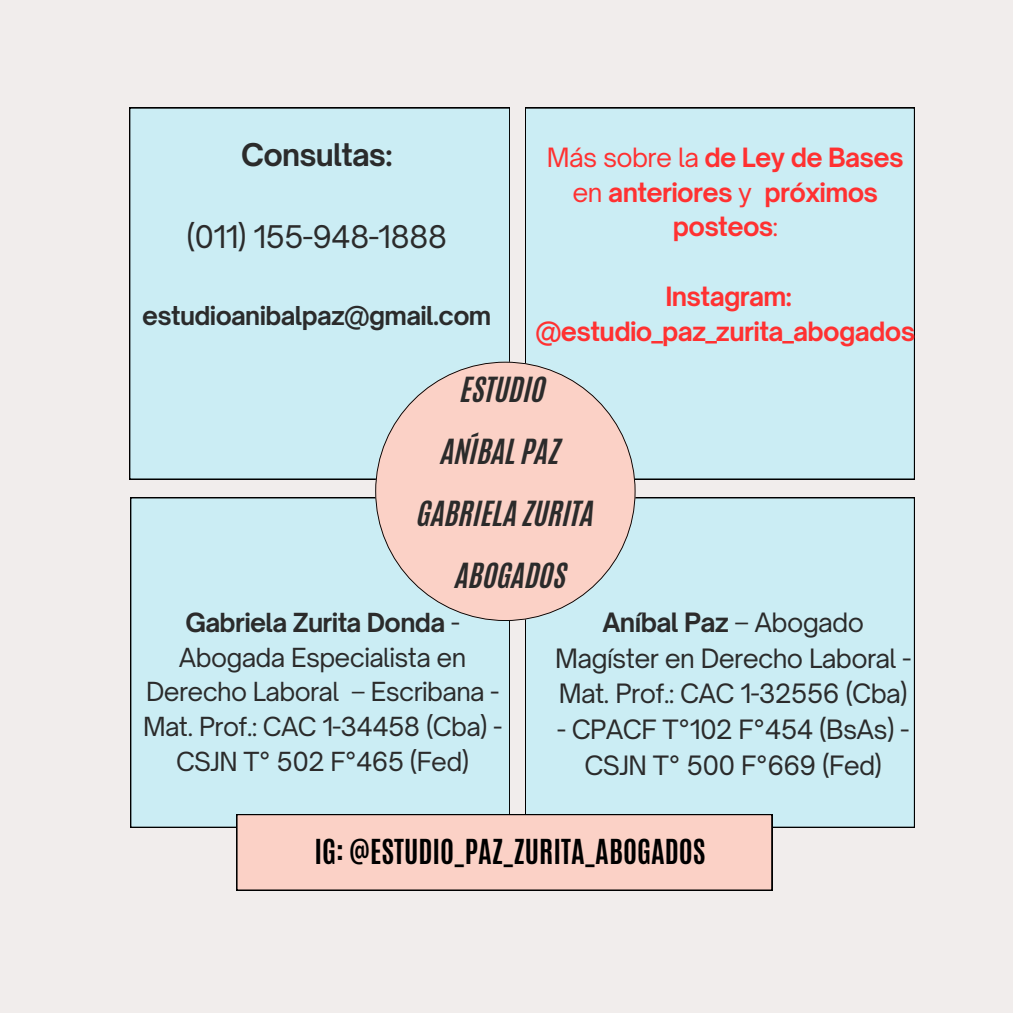
<style>
.page{position:relative;width:1013px;height:1013px;background:#fff}
.page>*{position:absolute;margin:0;border:0;box-sizing:border-box;transform-origin:0 0}
.t1{font:29.88px "Open Sauce One";letter-spacing:-.025em;color:#2b2b2b}
.t2{font:700 29.88px "Open Sauce One";letter-spacing:-.025em;color:#2b2b2b}
.t3{font:28.88px "CA Generated";color:#2b2b2b}
.t4{font:700 28.75px "Antonio";color:#000}
.t5{font:25.5px/35.6px "Open Sauce One";letter-spacing:-.025em;color:#2b2b2b;text-align:center}
.t6{font:700 25.38px/34.8px "Open Sauce One";letter-spacing:-.025em;color:#ff3131;text-align:center}
.t7{font:25.12px/34.8px "Open Sauce One";letter-spacing:-.025em;color:#2b2b2b;text-align:center}
.t8{font:700 24.88px "Open Sauce One";letter-spacing:-.025em;color:#2b2b2b}
.s1{font-weight:400}
.s2{font-weight:700}
</style>
<div class="page">
<div style="left:0;top:0;width:1012px;height:1012px;background:#f1edec"></div>
<div style="left:130px;top:497px;width:380px;height:330px;background:#cbedf4"></div>
<div style="left:525px;top:497px;width:389px;height:330px;background:#cbedf4"></div>
<div style="left:129px;top:108px;width:381px;height:371px;background:#cbedf4"></div>
<div style="left:525px;top:108px;width:389px;height:371px;background:#cbedf4"></div>
<svg style="left:375px;top:362px;width:260px;height:258px;background:#eed4cd"></svg>
<div style="left:237px;top:814px;width:535px;height:76px;background:#fbd1c6"></div>
<h1 class="t2" style="left:241px;top:136px;width:153px">Consultas:</h1>
<p class="t1" style="left:186px;top:218px;width:262px">(011) 155-948-1888</p>
<p class="t8" style="left:142px;top:300px;width:350px">estudioanibalpaz@gmail.com</p>
<h4 class="t6" style="left:547px;top:140px;width:358px"><span class="s1">Más sobre la</span> de Ley de Bases <span class="s1">en</span> anteriores <span class="s1">y</span> próximos posteos<span class="s1">:</span></h4>
<h1 class="t6" style="left:535px;top:279px;width:381px">Instagram: @estudio_paz_zurita_abogados</h1>
<h2 class="t3" style="left:461px;top:369px;width:86px">ESTUDIO</h2>
<h3 class="t3" style="left:442px;top:431px;width:121px">ANÍBAL PAZ</h3>
<h4 class="t3" style="left:418px;top:493px;width:178px">GABRIELA ZURITA</h4>
<p class="t3" style="left:456px;top:555px;width:112px">ABOGADOS</p>
<h1 class="t7" style="left:143px;top:605px;width:360px"><span class="s2">Gabriela Zurita Donda</span> -<br>Abogada Especialista en<br>Derecho Laboral – Escribana -<br>Mat. Prof.: CAC 1-34458 (Cba) -<br>CSJN T° 502 F°465 (Fed)</h1>
<h1 class="t5" style="left:555px;top:604px;width:357px"><span class="s2">Aníbal Paz</span> – Abogado<br>Magíster en Derecho Laboral -<br>Mat. Prof.: CAC 1-32556 (Cba)</h1>
<h1 class="t5" style="left:557px;top:711px;width:353px">- CPACF T°102 F°454 (BsAs) -<br>CSJN T° 500 F°669 (Fed)</h1>
<h1 class="t4" style="left:314px;top:830px;width:393px">IG: @ESTUDIO_PAZ_ZURITA_ABOGADOS</h1>
</div>
